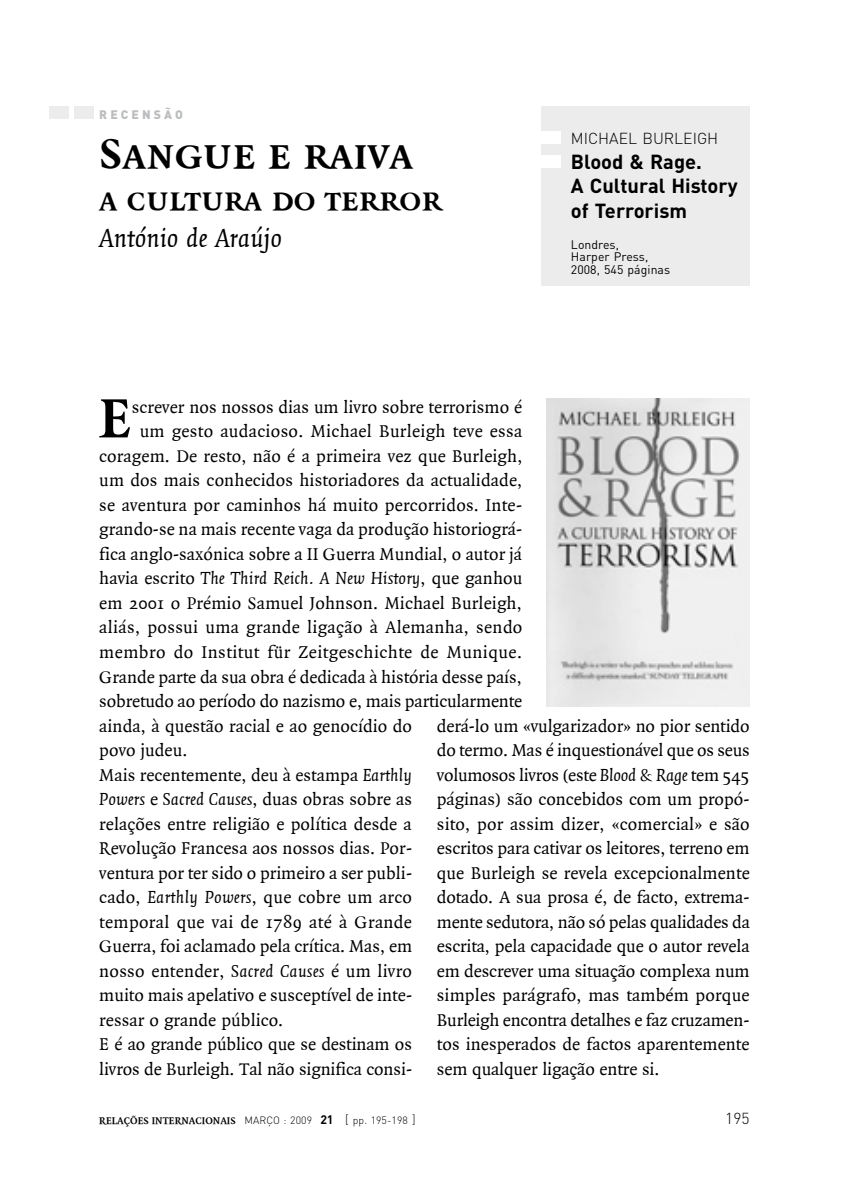
<style>
.page{position:relative;width:844px;height:1191px;background:#fff}
.page>*{position:absolute;margin:0;border:0;box-sizing:border-box;transform-origin:0 0}
.t1{font:700 59.32px "Quadraat";color:#000}
.t2{font:45.5px "Quadraat Bold Small Caps";color:#000}
.t3{font:35px "Quadraat Bold Small Caps";color:#000}
.t4{font:italic 28px "Quadraat";color:#000}
.t5{font:700 20.12px/24.5px "DIN";color:#000}
.t6{font:18.38px/24.5px "Quadraat";letter-spacing:.005em;color:#000;text-align:justify}
.t7{font:italic 18.38px "Quadraat";letter-spacing:.005em;color:#000}
.t8{font:18.38px "Quadraat";letter-spacing:.025em;color:#000}
.t9{font:300 15.75px "DIN";color:#000}
.t10{font:12.25px/12.2px "DIN";letter-spacing:.005em;color:#000}
.t11{font:900 12.25px "DIN";color:#bcbdbe}
.t12{font:700 10.5px "Quadraat";letter-spacing:.005em;color:#000}
.s1{font-style:normal}
.s2{font-style:italic}
.s3{font-family:"DIN";font-weight:300}
.s4{font-family:"DIN";font-size:12.25px}
.s5{font-family:"DIN";font-weight:300;font-size:12.25px}
</style>
<div class="page">
<div style="left:49px;top:107px;width:20px;height:12px;background:#ececed"></div>
<div style="left:74px;top:107px;width:20px;height:12px;background:#ececed"></div>
<div style="left:541px;top:107px;width:208px;height:179px;background:#ececed"></div>
<img style="left:546px;top:398px;width:203px;height:309px">
<div style="left:541px;top:131px;width:20px;height:12px;background:#fff"></div>
<div style="left:541px;top:156px;width:20px;height:12px;background:#fff"></div>
<p class="t11" style="left:99px;top:106px;width:11px">RECE</p>
<p class="t11" style="left:142px;top:106px;width:42px">NSÃO</p>
<h2 class="t2" style="left:99px;top:130px;width:315px">Sangue e raiva</h2>
<h3 class="t3" style="left:99px;top:181px;width:344px">a cultura do terror</h3>
<h3 class="t4" style="left:99px;top:223px;width:184px">António de Araújo</h3>
<p class="t9" style="left:570px;top:129px;width:23px">MICHAEL</p>
<p class="t9" style="left:642px;top:129px;width:11px">BURLEIGH</p>
<p class="t5" style="left:570px;top:148px;width:168px">Blood &amp; Rage.<br>A Cultural History of Terrorism</p>
<p class="t10" style="left:570px;top:238px;width:101px">Londres,<br>Harper Press,<br>2008, 545 páginas</p>
<h1 class="t1" style="left:99px;top:388px;width:32px">E</h1>
<p class="t6" style="left:132px;top:395px;width:391px">screver nos nossos dias um livro sobre terrorismo é</p>
<p class="t6" style="left:140px;top:420px;width:384px">um gesto audacioso. Michael Burleigh teve essa</p>
<p class="t6" style="left:99px;top:444px;width:424px">coragem. De resto, não é a primeira vez que Burleigh,</p>
<p class="t6" style="left:99px;top:469px;width:424px">um dos mais conhecidos historiadores da actualidade,</p>
<p class="t6" style="left:99px;top:493px;width:424px">se aventura por caminhos há muito percorridos. Inte-</p>
<p class="t6" style="left:99px;top:518px;width:424px">grando-se na mais recente vaga da produção historiográ-</p>
<p class="t6" style="left:99px;top:542px;width:424px">fica anglo-saxónica sobre a II Guerra Mundial, o autor já</p>
<p class="t7" style="left:99px;top:569px;width:424px"><span class="s1">havia escrito</span> The Third Reich. A New History<span class="s1">, que ganhou</span></p>
<p class="t6" style="left:99px;top:591px;width:424px">em 2001 o Prémio Samuel Johnson. Michael Burleigh,</p>
<p class="t6" style="left:99px;top:616px;width:424px">aliás, possui uma grande ligação à Alemanha, sendo</p>
<p class="t8" style="left:99px;top:642px;width:424px">membro do Institut für Zeitgeschichte de Munique.</p>
<p class="t6" style="left:99px;top:665px;width:424px">Grande parte da sua obra é dedicada à história desse país,</p>
<p class="t6" style="left:99px;top:689px;width:424px">sobretudo ao período do nazismo e, mais particularmente</p>
<p class="t6" style="left:99px;top:714px;width:314px">ainda, à questão racial e ao genocídio do</p>
<p class="t6" style="left:99px;top:738px;width:90px">povo judeu.</p>
<p class="t6" style="left:99px;top:763px;width:314px">Mais recentemente, deu à estampa <span class="s2">Earthly</span></p>
<p class="t7" style="left:99px;top:789px;width:314px">Powers <span class="s1">e</span> Sacred Causes<span class="s1">, duas obras sobre as</span></p>
<p class="t6" style="left:99px;top:812px;width:314px">relações entre religião e política desde a</p>
<p class="t6" style="left:99px;top:836px;width:314px">Revolução Francesa aos nossos dias. Por-</p>
<p class="t6" style="left:99px;top:861px;width:314px">ventura por ter sido o primeiro a ser publi-</p>
<p class="t6" style="left:99px;top:885px;width:314px">cado, <span class="s2">Earthly Powers</span>, que cobre um arco</p>
<p class="t6" style="left:99px;top:910px;width:314px">temporal que vai de 1789 até à Grande</p>
<p class="t6" style="left:99px;top:934px;width:314px">Guerra, foi aclamado pela crítica. Mas, em</p>
<p class="t6" style="left:99px;top:959px;width:314px">nosso entender, <span class="s2">Sacred Causes</span> é um livro</p>
<p class="t6" style="left:99px;top:983px;width:314px">muito mais apelativo e susceptível de inte-</p>
<p class="t6" style="left:99px;top:1008px;width:185px">ressar o grande público.</p>
<p class="t6" style="left:99px;top:1032px;width:314px">E é ao grande público que se destinam os</p>
<p class="t6" style="left:99px;top:1057px;width:314px">livros de Burleigh. Tal não significa consi-</p>
<p class="t6" style="left:437px;top:714px;width:314px">derá-lo um «vulgarizador» no pior sentido do termo. Mas é inquestionável que os seus volumosos livros (este <span class="s2">Blood &amp; Rage</span> tem 545 páginas) são concebidos com um propó&shy;sito, por assim dizer, «comercial» e são escritos para cativar os leitores, terreno em que Burleigh se revela excepcionalmente dotado. A sua prosa é, de facto, extrema&shy;mente sedutora, não só pelas qualidades da escrita, pela capacidade que o autor revela em descrever uma situação complexa num simples parágrafo, mas também porque Burleigh encontra detalhes e faz cruzamen&shy;tos inesperados de factos aparentemente sem qualquer ligação entre si.</p>
<p class="t12" style="left:99px;top:1115px;width:318px">RELAÇÕES INTERNACIONAIS <span class="s3">MARÇO : 2009</span> <span class="s4">21</span> <span class="s5">[</span> <span class="s3">PP. 195-198</span> <span class="s5">]</span></p>
<p class="t9" style="left:725px;top:1108px;width:26px">195</p>
</div>
